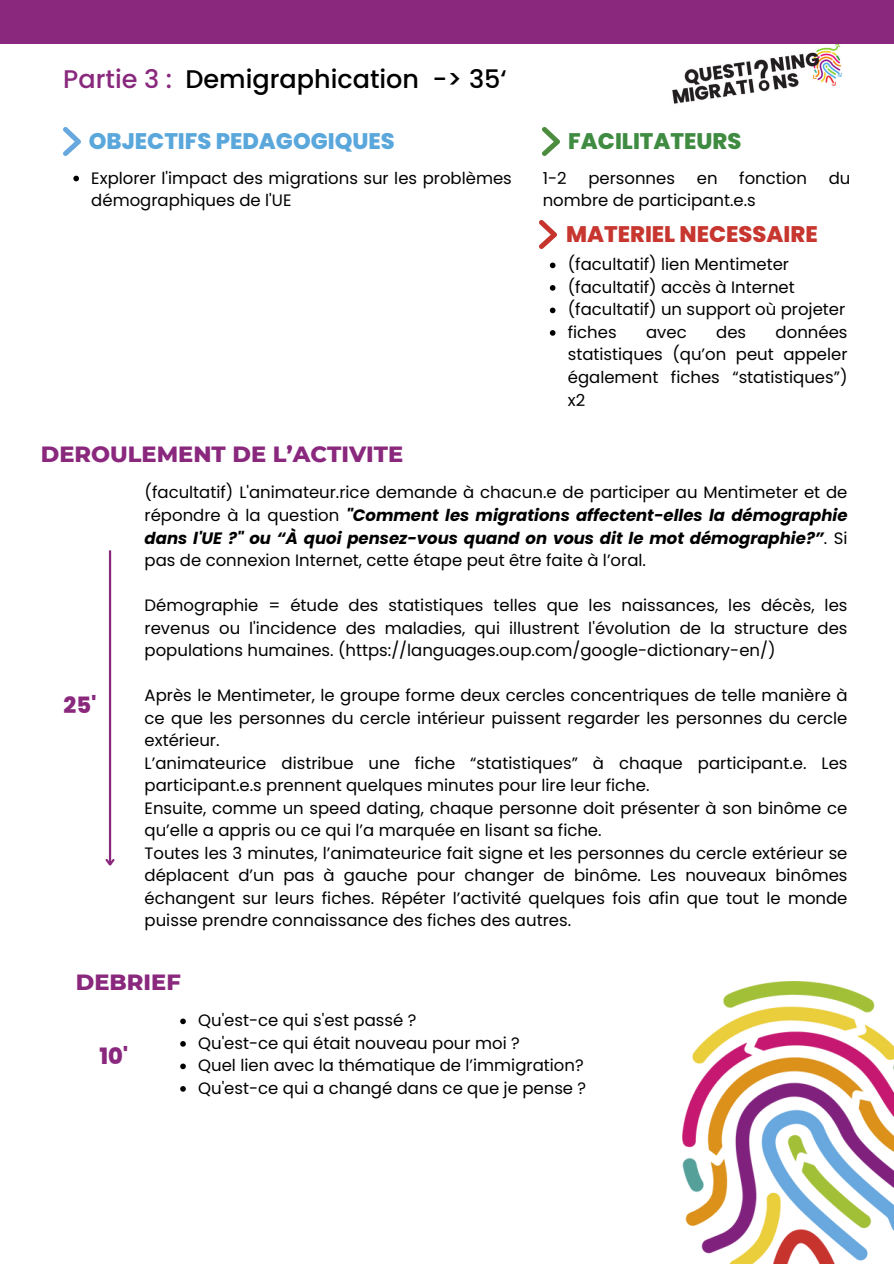
<style>
.page{position:relative;width:894px;height:1264px;background:#fff}
.page>*{position:absolute;margin:0;border:0;box-sizing:border-box;transform-origin:0 0}
.t1{font:500 25.5px "Poppins";color:#000}
.t2{font:800 22.5px "Montserrat";color:#89287d}
.t3{font:800 22.5px "Poppins";color:#5aa7dc}
.t4{font:800 22.5px "Poppins";color:#c7362f}
.t5{font:800 22.5px "Poppins";color:#3e8b41}
.t6{font:800 22.5px "Poppins";color:#89287d}
.t7{font:16.5px/22.5px "Poppins";color:#000;text-align:justify}
.s1{color:#89287d}
.s2{font-weight:700;font-style:italic}
</style>
<div class="page">
<img style="left:542px;top:128px;width:17px;height:28px">
<img style="left:63px;top:127px;width:17px;height:28px">
<img style="left:539px;top:220px;width:17px;height:28px">
<img style="left:682px;top:981px;width:211px;height:282px">
<svg style="left:73px;top:176px;width:6px;height:5px"></svg>
<svg style="left:549px;top:262px;width:6px;height:6px"></svg>
<svg style="left:549px;top:285px;width:6px;height:6px"></svg>
<svg style="left:549px;top:307px;width:6px;height:6px"></svg>
<svg style="left:549px;top:330px;width:6px;height:6px"></svg>
<img style="left:672px;top:44px;width:170px;height:60px">
<svg style="left:180px;top:1018px;width:6px;height:6px"></svg>
<svg style="left:180px;top:1041px;width:6px;height:5px"></svg>
<svg style="left:180px;top:1063px;width:6px;height:6px"></svg>
<svg style="left:180px;top:1086px;width:6px;height:5px"></svg>
<hr style="left:109px;top:550px;width:2px;height:314px;background:#89287d">
<svg style="left:105px;top:856px;width:10px;height:10px"></svg>
<div style="left:0;top:0;width:893px;height:44px;background:#89287d"></div>
<p class="t1" style="left:63px;top:61px;width:357px"><span class="s1">Partie 3 :</span> Demigraphication</p>
<p class="t1" style="left:432px;top:61px;width:76px">-&gt; 35‘</p>
<p class="t3" style="left:89px;top:125px;width:307px">OBJECTIFS PEDAGOGIQUES</p>
<p class="t5" style="left:568px;top:126px;width:174px">FACILITATEURS</p>
<p class="t7" style="left:542px;top:166px;width:25px">1-2</p>
<p class="t7" style="left:588px;top:166px;width:88px">personnes</p>
<p class="t7" style="left:696px;top:166px;width:22px">en</p>
<p class="t7" style="left:739px;top:166px;width:69px">fonction</p>
<p class="t7" style="left:828px;top:166px;width:23px">du</p>
<p class="t7" style="left:542px;top:189px;width:214px">nombre de participant.e.s</p>
<h2 class="t4" style="left:566px;top:218px;width:253px">MATERIEL NECESSAIRE</h2>
<p class="t7" style="left:567px;top:253px;width:223px">(facultatif) lien Mentimeter</p>
<p class="t7" style="left:567px;top:276px;width:228px">(facultatif) accès à Internet</p>
<p class="t7" style="left:567px;top:298px;width:279px">(facultatif) un support où projeter</p>
<p class="t7" style="left:567px;top:321px;width:50px">fiches</p>
<p class="t7" style="left:646px;top:321px;width:42px">avec</p>
<p class="t7" style="left:716px;top:321px;width:31px">des</p>
<h2 class="t7" style="left:91px;top:166px;width:422px">Explorer l'impact des migrations sur les problèmes démographiques de l'UE</h2>
<p class="t7" style="left:567px;top:321px;width:281px;text-indent:208px">données statistiques (qu’on peut appeler également fiches “statistiques”) x2</p>
<p class="t2" style="left:41px;top:440px;width:364px">DEROULEMENT DE L’ACTIVITE</p>
<h2 class="t6" style="left:63px;top:690px;width:35px">25'</h2>
<h2 class="t7" style="left:144px;top:481px;width:704px">(facultatif) L'animateur.rice demande à chacun.e de participer au Mentimeter et de répondre à la question <span class="s2">"Comment les migrations affectent-elles la démographie dans l'UE ?" ou “À quoi pensez-vous quand on vous dit le mot démographie?”</span>. Si pas de connexion Internet, cette étape peut être faite à l’oral.</h2>
<h3 class="t7" style="left:144px;top:594px;width:704px">Démographie = étude des statistiques telles que les naissances, les décès, les revenus ou l'incidence des maladies, qui illustrent l'évolution de la structure des populations humaines. (https://languages.oup.com/google-dictionary-en/)</h3>
<p class="t7" style="left:144px;top:684px;width:704px">Après le Mentimeter, le groupe forme deux cercles concentriques de telle manière à ce que les personnes du cercle intérieur puissent regarder les personnes du cercle extérieur.</p>
<p class="t7" style="left:144px;top:751px;width:704px">L’animateurice distribue une fiche “statistiques” à chaque participant.e. Les participant.e.s prennent quelques minutes pour lire leur fiche.</p>
<p class="t7" style="left:144px;top:796px;width:704px">Ensuite, comme un speed dating, chaque personne doit présenter à son binôme ce qu’elle a appris ou ce qui l’a marquée en lisant sa fiche.</p>
<p class="t7" style="left:144px;top:841px;width:704px">Toutes les 3 minutes, l’animateurice fait signe et les personnes du cercle extérieur se déplacent d’un pas à gauche pour changer de binôme. Les nouveaux binômes échangent sur leurs fiches. Répéter l’activité quelques fois afin que tout le monde puisse prendre connaissance des fiches des autres.</p>
<h2 class="t2" style="left:76px;top:968px;width:106px">DEBRIEF</h2>
<p class="t6" style="left:99px;top:1039px;width:30px">10'</p>
<p class="t7" style="left:198px;top:1009px;width:220px">Qu'est-ce qui s'est passé ?</p>
<p class="t7" style="left:198px;top:1031px;width:323px">Qu'est-ce qui était nouveau pour moi ?</p>
<p class="t7" style="left:198px;top:1054px;width:387px">Quel lien avec la thématique de l’immigration?</p>
<p class="t7" style="left:198px;top:1076px;width:389px">Qu'est-ce qui a changé dans ce que je pense ?</p>
</div>
